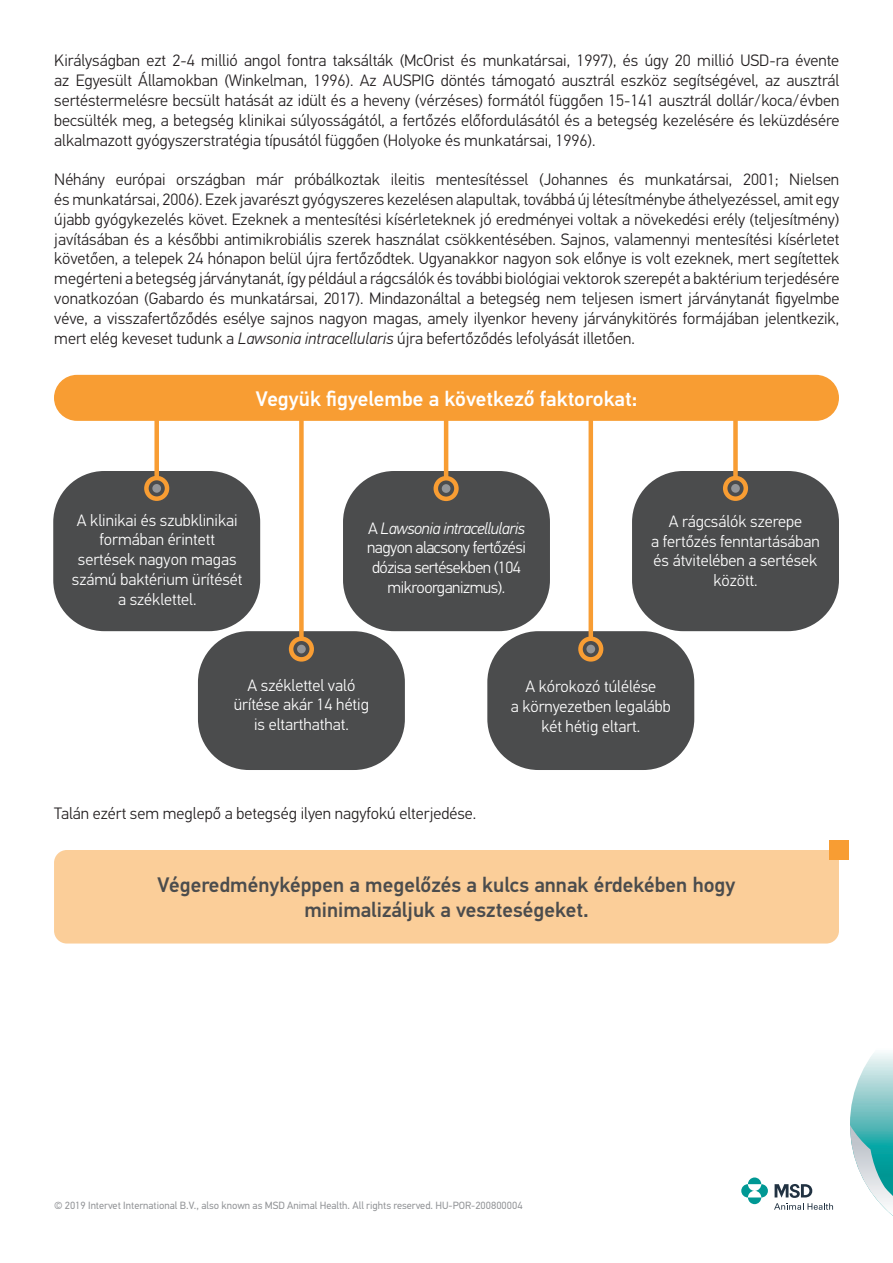
<style>
.page{position:relative;width:893px;height:1263px;background:#fff}
.page>*{position:absolute;margin:0;border:0;box-sizing:border-box;transform-origin:0 0}
.t1{font:500 21px/25.2px "PF Din Text Pro";color:#4b4c4d;text-align:center}
.t2{font:500 21px "PF Din Text Pro";color:#fff}
.t3{font:300 16.5px/19.8px "PF Din Text Pro";color:#231f20;text-align:justify}
.t4{font:300 16.5px/19.8px "PF Din Text Pro";color:#fff;text-align:center}
.t5{font:300 16.5px/19.8px "PF Din Text Pro";letter-spacing:-.03em;color:#fff;text-align:center}
.t6{font:10.5px "PF Din Text Pro";color:#939598}
.s1{font-style:italic}
</style>
<div class="page">
<svg style="left:774px;top:1184px;width:59px;height:26px"></svg>
<svg style="left:850px;top:1053px;width:43px;height:163px"></svg>
<svg style="left:741px;top:1177px;width:27px;height:27px"></svg>
<div style="left:54px;top:850px;width:785px;height:93px;background:#fbce99"></div>
<div style="left:829px;top:840px;width:20px;height:20px;background:#f89d33"></div>
<div style="left:54px;top:375px;width:785px;height:46px;background:#f89d33;border-radius:23px"></div>
<div style="left:632px;top:471px;width:207px;height:160px;background:#4b4c4d;border-radius:51px"></div>
<div style="left:343px;top:471px;width:207px;height:160px;background:#4b4c4d;border-radius:51px"></div>
<div style="left:198px;top:631px;width:207px;height:139px;background:#4b4c4d;border-radius:51px"></div>
<div style="left:487px;top:631px;width:207px;height:139px;background:#4b4c4d;border-radius:51px"></div>
<div style="left:53px;top:471px;width:207px;height:160px;background:#4b4c4d;border-radius:51px"></div>
<div style="left:154px;top:398px;width:5px;height:81px;background:#f89d33"></div>
<hr style="left:444px;top:398px;width:4px;height:81px;background:#f89d33">
<div style="left:733px;top:398px;width:5px;height:81px;background:#f89d33"></div>
<div style="left:299px;top:398px;width:5px;height:243px;background:#f89d33"></div>
<hr style="left:589px;top:394px;width:4px;height:247px;background:#f89d33">
<div style="left:144px;top:476px;width:25px;height:25px;border:4px solid #f89d33;border-radius:50%"></div>
<div style="left:289px;top:636px;width:25px;height:26px;border:4px solid #f89d33;border-radius:50%"></div>
<div style="left:578px;top:636px;width:25px;height:26px;border:4px solid #f89d33;border-radius:50%"></div>
<div style="left:434px;top:476px;width:25px;height:25px;border:4px solid #f89d33;border-radius:50%"></div>
<div style="left:723px;top:476px;width:25px;height:25px;border:4px solid #f89d33;border-radius:50%"></div>
<div style="left:152px;top:484px;width:9px;height:9px;background:#939598;border-radius:50%"></div>
<div style="left:442px;top:484px;width:8px;height:9px;background:#939598;border-radius:50%"></div>
<div style="left:297px;top:645px;width:9px;height:8px;background:#939598;border-radius:50%"></div>
<div style="left:586px;top:645px;width:9px;height:8px;background:#939598;border-radius:50%"></div>
<div style="left:731px;top:484px;width:9px;height:9px;background:#939598;border-radius:50%"></div>
<p class="t3" style="left:54px;top:51px;width:786px">Királyságban ezt 2-4 millió angol fontra taksálták (McOrist és munkatársai, 1997), és úgy 20 millió USD-ra évente az Egyesült Államokban (Winkelman, 1996). Az AUSPIG döntés támogató ausztrál eszköz segítségével, az ausztrál sertéstermelésre becsült hatását az idült és a heveny (vérzéses) formától függően 15-141 ausztrál dollár/koca/évben becsülték meg, a betegség klinikai súlyosságától, a fertőzés előfordulásától és a betegség kezelésére és leküzdésére alkalmazott gyógyszerstratégia típusától függően (Holyoke és munkatársai, 1996).</p>
<p class="t3" style="left:54px;top:170px;width:786px">Néhány európai országban már próbálkoztak ileitis mentesítéssel (Johannes és munkatársai, 2001; Nielsen és munkatársai, 2006). Ezek javarészt gyógyszeres kezelésen alapultak, továbbá új létesítménybe áthelyezéssel, amit egy újabb gyógykezelés követ. Ezeknek a mentesítési kísérleteknek jó eredményei voltak a növekedési erély (teljesítmény) javításában és a későbbi antimikrobiális szerek használat csökkentésében. Sajnos, valamennyi mentesítési kísérletet követően, a telepek 24 hónapon belül újra fertőződtek. Ugyanakkor nagyon sok előnye is volt ezeknek, mert segítettek megérteni a betegség járványtanát, így például a rágcsálók és további biológiai vektorok szerepét a baktérium terjedésére vonatkozóan (Gabardo és munkatársai, 2017). Mindazonáltal a betegség nem teljesen ismert járványtanát figyelmbe véve, a visszafertőződés esélye sajnos nagyon magas, amely ilyenkor heveny járványkitörés formájában jelentkezik, mert elég keveset tudunk a <span class="s1">Lawsonia intracellularis</span> újra befertőződés lefolyását illetően.</p>
<p class="t2" style="left:256px;top:386px;width:383px">Vegyük figyelembe a következő faktorokat:</p>
<p class="t4" style="left:72px;top:510px;width:172px">A klinikai és szubklinikai formában érintett sertések nagyon magas számú baktérium ürítését a széklettel.</p>
<p class="t5" style="left:367px;top:518px;width:160px">A <span class="s1">Lawsonia intracellularis </span>nagyon alacsony fertőzési dózisa sertésekben (104 mikroorganizmus).</p>
<p class="t4" style="left:651px;top:511px;width:170px">A rágcsálók szerepe<br>a fertőzés fenntartásában és átvitelében a sertések között.</p>
<p class="t4" style="left:234px;top:675px;width:137px">A széklettel való ürítése akár 14 hétig is eltarthathat.</p>
<p class="t4" style="left:511px;top:677px;width:162px">A kórokozó túlélése<br>a környezetben legalább két hétig eltart.</p>
<p class="t3" style="left:54px;top:803px;width:423px">Talán ezért sem meglepő a betegség ilyen nagyfokú elterjedése.</p>
<p class="t1" style="left:158px;top:872px;width:579px">Végeredményképpen a megelőzés a kulcs annak érdekében hogy minimalizáljuk a veszteségeket.</p>
<p class="t6" style="left:54px;top:1199px;width:470px">© 2019 Intervet International B.V., also known as MSD Animal Health. All rights reserved. HU-POR-200800004</p>
</div>
